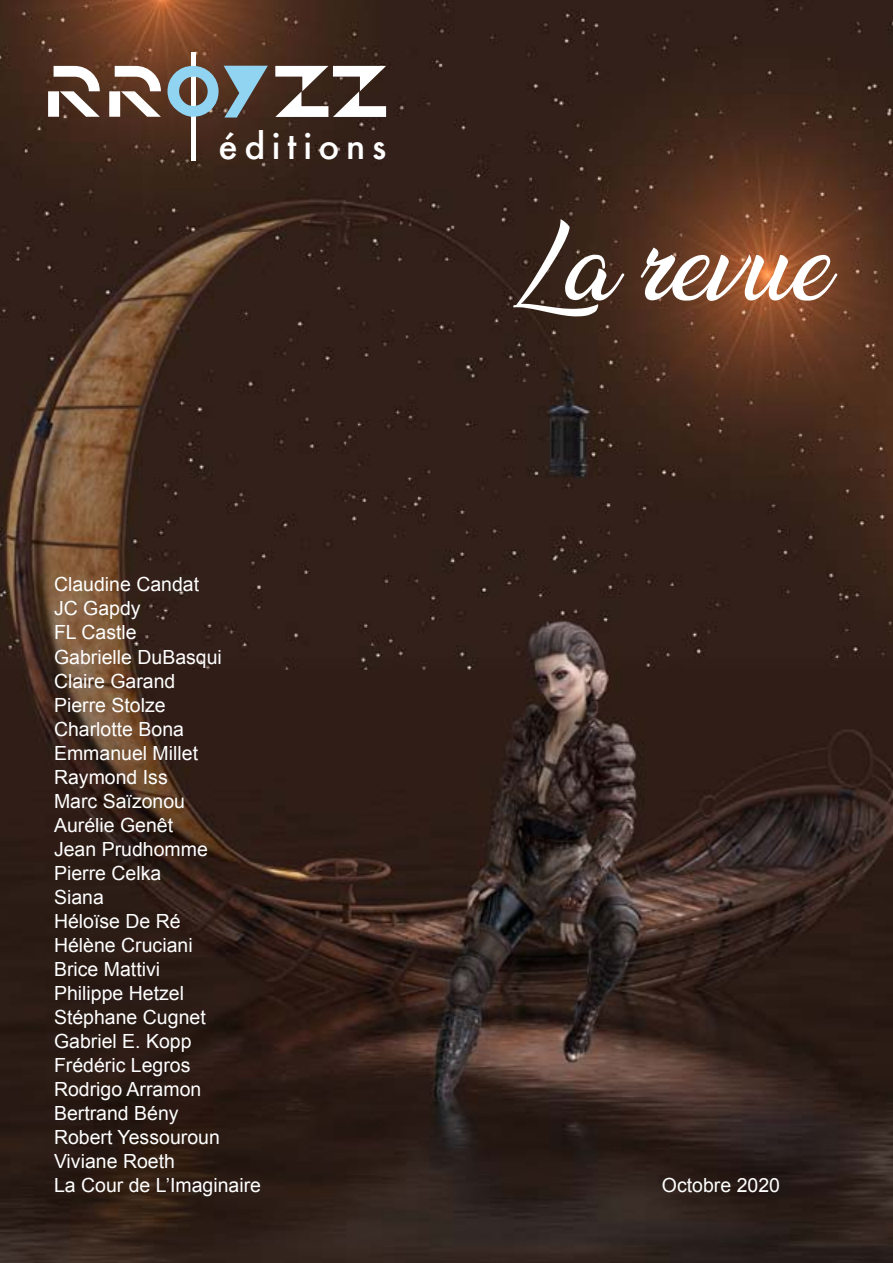
<style>
.page{position:relative;width:893px;height:1263px;background:#fff}
.page>*{position:absolute;margin:0;border:0;box-sizing:border-box;transform-origin:0 0}
.t1{font:90px "Ananda";color:#fff}
.t2{font:500 34.95px "Futura";letter-spacing:.19em;color:#fff}
.t3{font:19.5px/24px "Arial";color:#fff}
</style>
<div class="page">
<img style="left:0;top:0;width:893px;height:1263px">
<div style="left:191px;top:52px;width:5px;height:108px;background:#fff"></div>
<svg style="left:48px;top:66px;width:52px;height:51px"></svg>
<svg style="left:109px;top:66px;width:52px;height:51px"></svg>
<svg style="left:168px;top:66px;width:100px;height:52px;background:#748389"></svg>
<svg style="left:275px;top:66px;width:111px;height:51px"></svg>
<h2 class="t2" style="left:218px;top:122px;width:169px">éditions</h2>
<p class="t3" style="left:54px;top:573px;width:209px">Claudine Candat<br>JC Gapdy<br>FL Castle<br>Gabrielle DuBasqui<br>Claire Garand<br>Pierre Stolze<br>Charlotte Bona<br>Emmanuel Millet<br>Raymond Iss<br>Marc Saïzonou<br>Aurélie Genêt<br>Jean Prudhomme<br>Pierre Celka<br>Siana<br>Héloïse De Ré<br>Hélène Cruciani<br>Brice Mattivi<br>Philippe Hetzel<br>Stéphane Cugnet<br>Gabriel E. Kopp<br>Frédéric Legros<br>Rodrigo Arramon<br>Bertrand Bény<br>Robert Yessouroun<br>Viviane Roeth<br>La Cour de L’Imaginaire</p>
<h1 class="t1" style="left:510px;top:217px;width:322px">La revue</h1>
<p class="t3" style="left:662px;top:1174px;width:120px">Octobre 2020</p>
</div>
